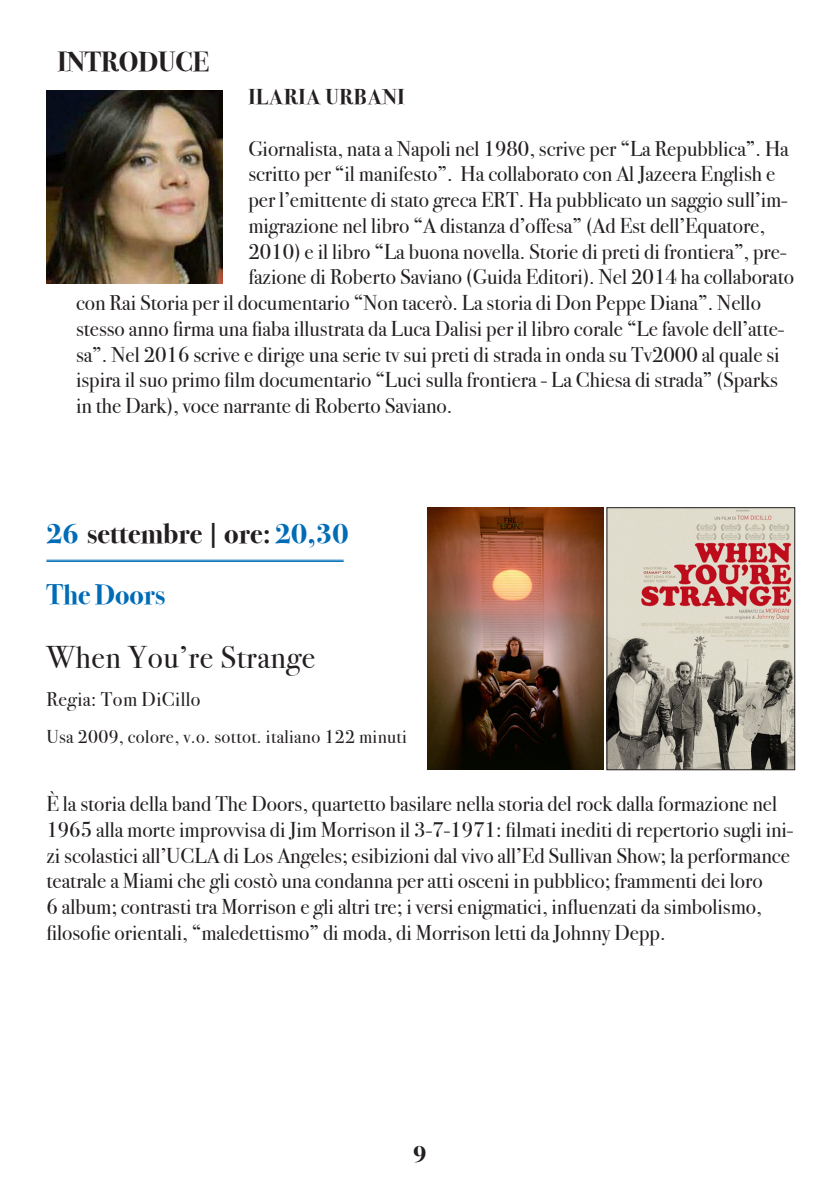
<style>
.page{position:relative;width:840px;height:1191px;background:#fff}
.page>*{position:absolute;margin:0;border:0;box-sizing:border-box;transform-origin:0 0}
.t1{font:31.4px "Bodoni Svty Two ITCTT";letter-spacing:.02em;color:#231f20}
.t2{font:700 28.6px "Bodoni Svty Two ITCTT";color:#231f20}
.t3{font:700 28.2px "Bodoni Svty Two ITCTT";color:#006cb7}
.t4{font:700 27.6px "Bodoni Svty Two ITCTT";color:#231f20}
.t5{font:700 24px "Bodoni Svty Two ITCTT";color:#231f20}
.t6{font:21.4px/25.8px "Bodoni Svty Two ITCTT";color:#231f20}
.t7{font:700 21.4px "Bodoni Svty Two ITCTT";letter-spacing:.03em;color:#231f20}
.t8{font:20px "Bodoni Svty Two ITCTT";letter-spacing:.02em;color:#231f20}
.t9{font:18.6px "Bodoni Svty Two ITCTT";letter-spacing:.02em;color:#231f20}
.s1{color:#006cb7}
</style>
<div class="page">
<img style="left:46px;top:90px;width:176px;height:194px">
<img style="left:427px;top:507px;width:176px;height:263px">
<img style="left:608px;top:509px;width:184px;height:259px">
<div style="left:606px;top:507px;width:188px;height:263px;border:1px solid #231f20"></div>
<hr style="left:46px;top:560px;width:297px;height:1px;background:#006cb7">
<hr style="left:46px;top:561px;width:297px;height:1px;background:#006cb7">
<p class="t4" style="left:57px;top:39px;width:153px">INTRODUCE</p>
<p class="t7" style="left:248px;top:79px;width:158px">ILARIA URBANI</p>
<p class="t6" style="left:248px;top:133px;width:541px">Giornalista, nata a Napoli nel 1980, scrive per “La Repubblica”. Ha</p>
<p class="t6" style="left:248px;top:159px;width:528px">scritto per “il manifesto”. Ha collaborato con Al Jazeera English e</p>
<p class="t6" style="left:248px;top:185px;width:540px">per l’emittente di stato greca ERT. Ha pubblicato un saggio sull’im-</p>
<p class="t6" style="left:248px;top:210px;width:518px">migrazione nel libro “A distanza d’offesa” (Ad Est dell’Equatore,</p>
<p class="t6" style="left:248px;top:236px;width:539px">2010) e il libro “La buona novella. Storie di preti di frontiera”, pre-</p>
<p class="t6" style="left:248px;top:262px;width:547px">fazione di Roberto Saviano (Guida Editori). Nel 2014 ha collaborato</p>
<p class="t6" style="left:76px;top:288px;width:686px">con Rai Storia per il documentario “Non tacerò. La storia di Don Peppe Diana”. Nello</p>
<p class="t6" style="left:76px;top:313px;width:709px">stesso anno firma una fiaba illustrata da Luca Dalisi per il libro corale “Le favole dell’atte-</p>
<p class="t6" style="left:76px;top:339px;width:704px">sa”. Nel 2016 scrive e dirige una serie tv sui preti di strada in onda su Tv2000 al quale si</p>
<p class="t6" style="left:76px;top:365px;width:703px">ispira il suo primo film documentario “Luci sulla frontiera - La Chiesa di strada” (Sparks</p>
<p class="t6" style="left:76px;top:390px;width:378px">in the Dark), voce narrante di Roberto Saviano.</p>
<p class="t2" style="left:46px;top:510px;width:303px"><span class="s1">26</span> settembre | ore: <span class="s1">20,30</span></p>
<p class="t3" style="left:46px;top:571px;width:120px">The Doors</p>
<p class="t1" style="left:46px;top:631px;width:270px">When You’re Strange</p>
<p class="t8" style="left:46px;top:683px;width:155px">Regia: Tom DiCillo</p>
<p class="t9" style="left:46px;top:721px;width:362px">Usa 2009, colore, v.o. sottot. italiano 122 minuti</p>
<p class="t6" style="left:46px;top:789px;width:748px">È la storia della band The Doors, quartetto basilare nella storia del rock dalla formazione nel 1965 alla morte improvvisa di Jim Morrison il 3-7-1971: filmati inediti di repertorio sugli ini&shy;zi scolastici all’UCLA di Los Angeles; esibizioni dal vivo all’Ed Sullivan Show; la performance teatrale a Miami che gli costò una condanna per atti osceni in pubblico; frammenti dei loro<br>6 album; contrasti tra Morrison e gli altri tre; i versi enigmatici, influenzati da simbolismo, filosofie orientali, “maledettismo” di moda, di Morrison letti da Johnny Depp.</p>
<p class="t5" style="left:413px;top:1134px;width:15px">9</p>
</div>
